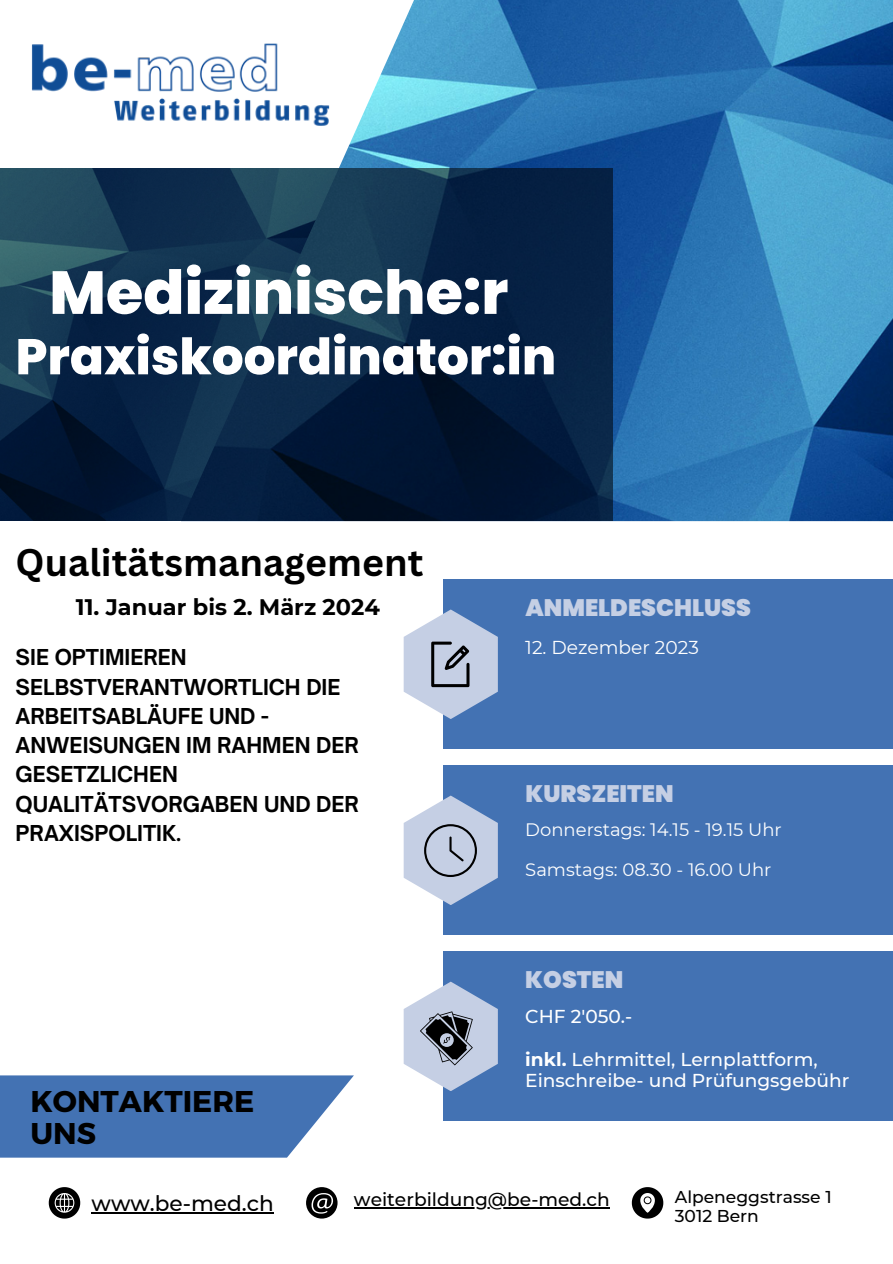
<style>
.page{position:relative;width:893px;height:1264px;background:#fff}
.page>*{position:absolute;margin:0;border:0;box-sizing:border-box;transform-origin:0 0}
.t1{font:800 60.6px "Poppins";color:#fff}
.t2{font:800 50.1px "Poppins";color:#fff}
.t3{font:700 37.5px "Canva Sans";color:#000}
.t4{font:700 30px/31.5px "Montserrat";color:#000}
.t5{font:900 23.85px "Poppins";color:#c5cfe4}
.t6{font:700 22.5px "Montserrat";color:#000}
.t7{font:500 21.6px "Montserrat";color:#000}
.t8{font:700 21px/29.2px "Open Sauce One";color:#000}
.t9{font:500 18.6px/21.3px "Montserrat";color:#fff}
.t10{font:500 18.6px "Montserrat";color:#000}
.t11{font:18.6px "Montserrat";color:#fff}
.t12{font:18px "Montserrat";color:#fff}
.t13{font:500 17.1px "Montserrat";color:#000}
.s1{font-weight:700}
</style>
<div class="page">
<img style="left:181px;top:0;width:711px;height:521px">
<div style="left:443px;top:579px;width:449px;height:169px;background:#4372b3"></div>
<div style="left:443px;top:765px;width:449px;height:169px;background:#4372b3"></div>
<div style="left:443px;top:951px;width:449px;height:169px;background:#4372b3"></div>
<svg style="left:49px;top:1187px;width:31px;height:31px"></svg>
<svg style="left:306px;top:1187px;width:31px;height:31px"></svg>
<svg style="left:631px;top:1187px;width:32px;height:31px"></svg>
<svg style="left:0;top:1075px;width:354px;height:82px;background:#557fba"></svg>
<svg style="left:0;top:169px;width:612px;height:352px;background:#0b2845"></svg>
<img style="left:31px;top:41px;width:301px;height:88px">
<svg style="left:403px;top:795px;width:95px;height:110px"></svg>
<svg style="left:403px;top:981px;width:95px;height:110px"></svg>
<svg style="left:403px;top:609px;width:95px;height:110px"></svg>
<hr style="left:91px;top:1211px;width:183px;height:2px;background:#000">
<hr style="left:354px;top:1207px;width:255px;height:1px;background:#000">
<p class="t1" style="left:49px;top:250px;width:460px">Medizinische:r</p>
<p class="t2" style="left:16px;top:322px;width:542px">Praxiskoordinator:in</p>
<p class="t3" style="left:16px;top:535px;width:409px">Qualitätsmanagement</p>
<p class="t6" style="left:76px;top:593px;width:305px">11. Januar bis 2. März 2024</p>
<p class="t8" style="left:16px;top:642px;width:345px">SIE OPTIMIEREN<br>SELBSTVERANTWORTLICH DIE<br>ARBEITSABLÄUFE UND -<br>ANWEISUNGEN IM RAHMEN DER<br>GESETZLICHEN<br>QUALITÄTSVORGABEN UND DER<br>PRAXISPOLITIK.</p>
<p class="t4" style="left:30px;top:1084px;width:225px">KONTAKTIERE<br>UNS</p>
<p class="t5" style="left:525px;top:591px;width:227px">ANMELDESCHLUSS</p>
<p class="t11" style="left:525px;top:635px;width:175px">12. Dezember 2023</p>
<p class="t5" style="left:525px;top:777px;width:150px">KURSZEITEN</p>
<p class="t12" style="left:525px;top:818px;width:258px">Donnerstags: 14.15 - 19.15 Uhr</p>
<p class="t12" style="left:525px;top:858px;width:248px">Samstags: 08.30 - 16.00 Uhr</p>
<p class="t5" style="left:525px;top:963px;width:100px">KOSTEN</p>
<p class="t9" style="left:525px;top:1005px;width:108px">CHF 2'050.-</p>
<p class="t9" style="left:525px;top:1048px;width:325px"><span class="s1">inkl.</span> Lehrmittel, Lernplattform,<br>Einschreibe- und Prüfungsgebühr</p>
<p class="t7" style="left:91px;top:1189px;width:184px">www.be-med.ch</p>
<p class="t10" style="left:354px;top:1188px;width:257px">weiterbildung@be-med.ch</p>
<p class="t13" style="left:674px;top:1186px;width:158px">Alpeneggstrasse 1</p>
<p class="t13" style="left:674px;top:1205px;width:86px">3012 Bern</p>
</div>
